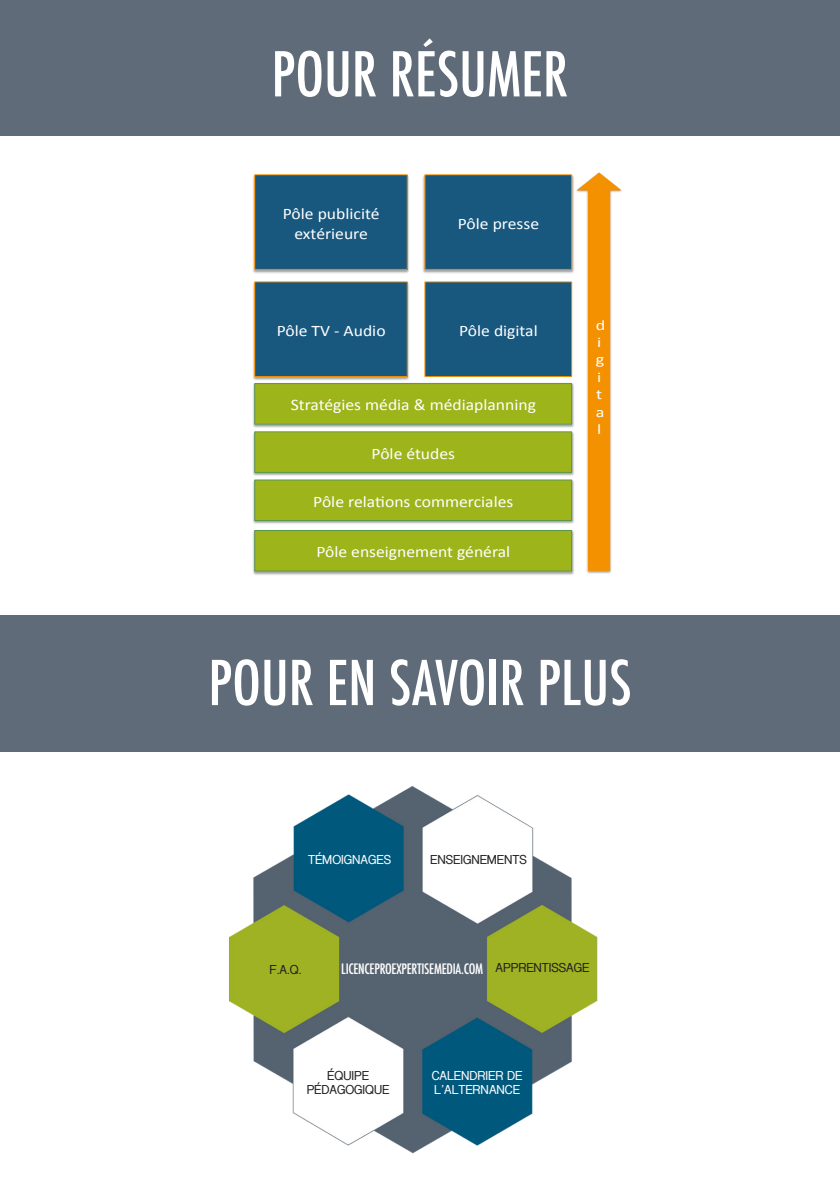
<style>
.page{position:relative;width:840px;height:1191px;background:#fff}
.page>*{position:absolute;margin:0;border:0;box-sizing:border-box;transform-origin:0 0}
.t1{font:500 condensed 60px "Futura";color:#fff}
.t2{font:16px/19.6px "Calibri";color:#fff;text-align:center;scale:1.1 1}
.t3{font:14.4px/17.4px "Calibri";color:#fff;scale:1.25 1}
.t4{font:500 condensed 14px "Futura";letter-spacing:-.02em;color:#fffefe}
.t5{font:700 12px "Shree Dev 0714";color:#231f20}
.t6{font:700 12px/14.4px "Shree Dev 0714";color:#fff}
</style>
<div class="page">
<div style="left:0;top:615px;width:839px;height:136px;background:#5f6b78"></div>
<img style="left:229px;top:786px;width:369px;height:368px">
<div style="left:0;top:0;width:839px;height:136px;background:#5f6b78"></div>
<img style="left:253px;top:383px;width:319px;height:192px">
<div style="left:254px;top:432px;width:317px;height:40px;background:#9eb41b"></div>
<div style="left:254px;top:431px;width:317px;height:42px;border:1px solid #5a944f"></div>
<div style="left:254px;top:383px;width:317px;height:41px;background:#9eb41b"></div>
<div style="left:254px;top:383px;width:317px;height:41px;border:1px solid #5a944f"></div>
<img style="left:253px;top:281px;width:156px;height:99px">
<div style="left:254px;top:282px;width:153px;height:94px;background:#18577e"></div>
<div style="left:254px;top:281px;width:153px;height:96px;border:1px solid #f48e00"></div>
<img style="left:253px;top:174px;width:156px;height:99px">
<div style="left:254px;top:175px;width:153px;height:94px;background:#18577e"></div>
<div style="left:254px;top:174px;width:153px;height:96px;border:1px solid #f48e00"></div>
<img style="left:422px;top:174px;width:150px;height:99px">
<div style="left:424px;top:175px;width:147px;height:94px;background:#18577e"></div>
<div style="left:424px;top:174px;width:147px;height:96px;border:1px solid #f48e00"></div>
<div style="left:424px;top:282px;width:147px;height:94px;background:#18577e"></div>
<div style="left:424px;top:281px;width:147px;height:96px;border:1px solid #f48e00"></div>
<div style="left:254px;top:480px;width:317px;height:40px;background:#9eb41b"></div>
<div style="left:254px;top:479px;width:317px;height:42px;border:1px solid #5a944f"></div>
<div style="left:254px;top:530px;width:317px;height:41px;background:#9eb41b"></div>
<div style="left:254px;top:530px;width:317px;height:41px;border:1px solid #5a944f"></div>
<img style="left:572px;top:174px;width:50px;height:401px">
<svg style="left:576px;top:172px;width:45px;height:399px"></svg>
<p class="t1" style="left:271px;top:36px;width:298px">POUR RÉSUMER</p>
<p class="t2" style="left:283px;top:203px;width:89px">Pôle publicité extérieure</p>
<p class="t2" style="left:457px;top:213px;width:75px">Pôle presse</p>
<p class="t2" style="left:277px;top:320px;width:100px">Pôle TV - Audio</p>
<p class="t2" style="left:459px;top:320px;width:73px">Pôle digital</p>
<p class="t2" style="left:290px;top:394px;width:224px">Stratégies média &amp; médiaplanning</p>
<p class="t2" style="left:371px;top:442px;width:77px">Pôle études</p>
<p class="t2" style="left:313px;top:491px;width:183px">Pôle rela&lt;ons commerciales</p>
<p class="t2" style="left:316px;top:541px;width:177px">Pôle enseignement général</p>
<p class="t3" style="left:595px;top:315px;width:9px">d i g i t a l</p>
<p class="t1" style="left:208px;top:644px;width:424px">POUR EN SAVOIR PLUS</p>
<p class="t6" style="left:308px;top:852px;width:84px">TÉMOIGNAGES</p>
<p class="t5" style="left:430px;top:852px;width:98px">ENSEIGNEMENTS</p>
<p class="t5" style="left:269px;top:962px;width:33px">F.A.Q.</p>
<p class="t4" style="left:341px;top:959px;width:143px">LICENCEPROEXPERTISEMEDIA.COM</p>
<p class="t5" style="left:495px;top:960px;width:95px">APPRENTISSAGE</p>
<p class="t5" style="left:327px;top:1068px;width:43px">ÉQUIPE</p>
<p class="t5" style="left:306px;top:1083px;width:84px">PÉDAGOGIQUE</p>
<p class="t6" style="left:431px;top:1068px;width:92px">CALENDRIER DE<br>L’ALTERNANCE</p>
</div>
